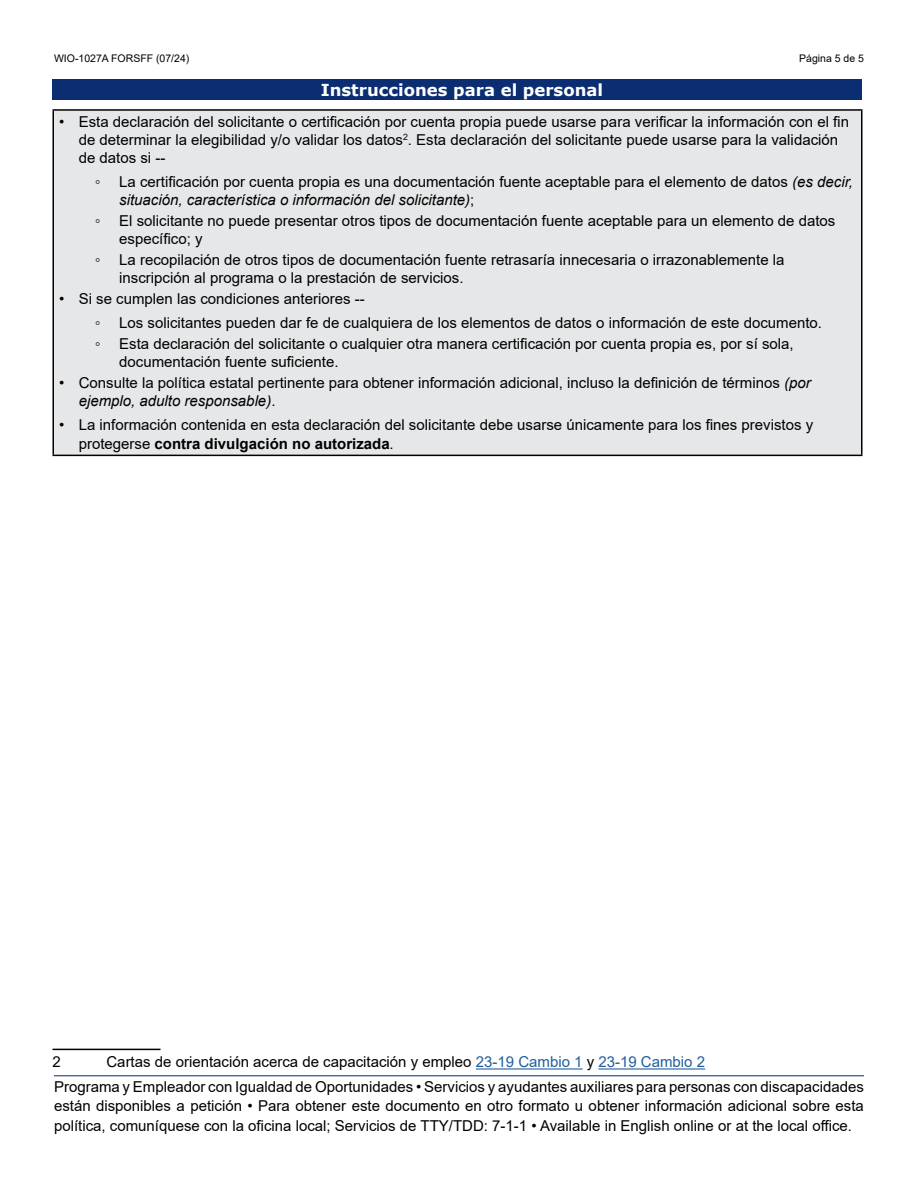
<style>
.page{position:relative;width:918px;height:1188px;background:#fff}
.page>*{position:absolute;margin:0;border:0;box-sizing:border-box;transform-origin:0 0}
.t1{font:700 16.5px "Verdana";color:#fff}
.t2{font:15px/18px "Arial";color:#000}
.t3{font:10.5px "Arial";color:#000}
.s1{font-style:italic}
.s2{font-weight:700}
.s3{color:#215e9e}
</style>
<div class="page">
<div style="left:52px;top:79px;width:810px;height:21px;background:#0b2d72"></div>
<div style="left:53px;top:110px;width:809px;height:345px;background:#e6e7e8"></div>
<hr style="left:52px;top:109px;width:810px;height:2px;background:#000">
<hr style="left:52px;top:111px;width:2px;height:344px;background:#000">
<hr style="left:861px;top:111px;width:1px;height:344px;background:#000">
<hr style="left:52px;top:455px;width:810px;height:1px;background:#000">
<hr style="left:52px;top:1049px;width:108px;height:1px;background:#000">
<hr style="left:476px;top:1068px;width:107px;height:2px;background:#215e9e">
<hr style="left:598px;top:1068px;width:107px;height:2px;background:#215e9e">
<hr style="left:54px;top:1075px;width:810px;height:1px;background:#0b2d72">
<p class="t3" style="left:54px;top:51px;width:137px">WIO-1027A FORSFF (07/24)</p>
<p class="t3" style="left:799px;top:51px;width:66px">Página 5 de 5</p>
<p class="t1" style="left:321px;top:78px;width:284px">Instrucciones para el personal</p>
<p class="t2" style="left:79px;top:113px;width:772px;text-indent:-19px">• Esta declaración del solicitante o certificación por cuenta propia puede usarse para verificar la información con el fin de determinar la elegibilidad y/o validar los datos<sup>2</sup>. Esta declaración del solicitante puede usarse para la validación de datos si --</p>
<p class="t2" style="left:119px;top:173px;width:735px;text-indent:-24px">◦ La certificación por cuenta propia es una documentación fuente aceptable para el elemento de datos <span class="s1">(es decir, situación, característica o información del solicitante)</span>;</p>
<p class="t2" style="left:119px;top:212px;width:718px;text-indent:-24px">◦ El solicitante no puede presentar otros tipos de documentación fuente aceptable para un elemento de datos específico; y</p>
<p class="t2" style="left:119px;top:251px;width:667px;text-indent:-24px">◦ La recopilación de otros tipos de documentación fuente retrasaría innecesaria o irrazonablemente la inscripción al programa o la prestación de servicios.</p>
<p class="t2" style="left:95px;top:287px;width:728px;line-height:24px;text-indent:-36px">• Si se cumplen las condiciones anteriores --<br>◦ Los solicitantes pueden dar fe de cualquiera de los elementos de datos o información de este documento.</p>
<p class="t2" style="left:119px;top:335px;width:676px;text-indent:-24px">◦ Esta declaración del solicitante o cualquier otra manera certificación por cuenta propia es, por sí sola, documentación fuente suficiente.</p>
<p class="t2" style="left:79px;top:374px;width:734px;text-indent:-20px">• Consulte la política estatal pertinente para obtener información adicional, incluso la definición de términos <span class="s1">(por ejemplo, adulto responsable)</span>.</p>
<p class="t2" style="left:79px;top:415px;width:736px;line-height:19.5px;text-indent:-20px">• La información contenida en esta declaración del solicitante debe usarse únicamente para los fines previstos y protegerse <span class="s2">contra divulgación no autorizada</span>.</p>
<p class="t2" style="left:54px;top:1050px;width:811px;line-height:24.5px;text-indent:52px">Cartas de orientación acerca de capacitación y empleo <span class="s3">23-19 Cambio 1</span> y <span class="s3">23-19 Cambio 2<br></span>Programa y Empleador con Igualdad de Oportunidades • Servicios y ayudantes auxiliares para personas con discapacidades</p>
<p class="t2" style="left:54px;top:1096px;width:811px;line-height:19.5px">están disponibles a petición • Para obtener este documento en otro formato u obtener información adicional sobre esta política, comuníquese con la oficina local; Servicios de TTY/TDD: 7-1-1 • Available in English online or at the local office.</p>
<p class="t2" style="left:52px;top:1053px;width:10px">2</p>
</div>
